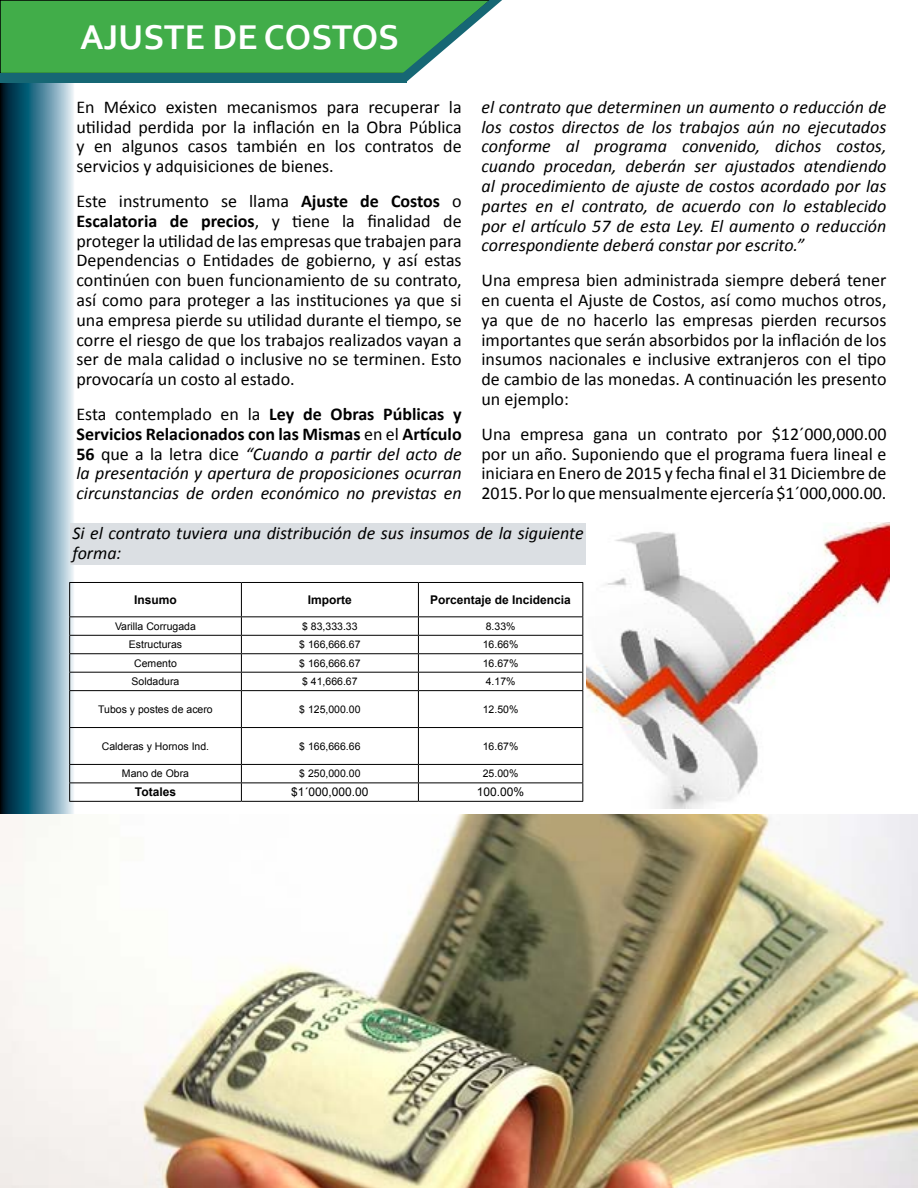
<style>
.page{position:relative;width:918px;height:1188px;background:#fff}
.page>*{position:absolute;margin:0;border:0;box-sizing:border-box;transform-origin:0 0}
.t1{font:700 36px "Corbel";color:#fff}
.t2{font:18px/19.8px "Calibri";color:#000;text-align:justify}
.t3{font:italic 18px/19.8px "Calibri";color:#000;text-align:justify}
.t4{font:700 12px "Arial";color:#000}
.t5{font:12px "Arial";color:#000}
.t6{font:10.5px "Arial";color:#000}
.s1{font-weight:700}
.s2{font-style:normal}
.s3{font-weight:700;font-style:normal}
</style>
<div class="page">
<svg style="left:0;top:83px;width:74px;height:732px;background:#497a8d"></svg>
<div style="left:70px;top:523px;width:516px;height:41px;background:#dbdfe3"></div>
<svg style="left:0;top:0;width:502px;height:83px;background:#4ca95e"></svg>
<hr style="left:69px;top:583px;width:1px;height:33px;background:#000">
<hr style="left:69px;top:582px;width:172px;height:1px;background:#000">
<hr style="left:241px;top:582px;width:177px;height:1px;background:#000">
<hr style="left:418px;top:582px;width:165px;height:1px;background:#000">
<svg style="left:69px;top:617px;width:1px;height:73px"></svg>
<hr style="left:69px;top:691px;width:1px;height:36px;background:#000">
<hr style="left:69px;top:728px;width:1px;height:36px;background:#000">
<svg style="left:69px;top:765px;width:1px;height:36px"></svg>
<hr style="left:69px;top:616px;width:172px;height:1px;background:#000">
<hr style="left:241px;top:616px;width:177px;height:1px;background:#000">
<hr style="left:418px;top:616px;width:165px;height:1px;background:#000">
<hr style="left:69px;top:635px;width:172px;height:1px;background:#000">
<hr style="left:241px;top:635px;width:177px;height:1px;background:#000">
<hr style="left:418px;top:635px;width:165px;height:1px;background:#000">
<hr style="left:69px;top:653px;width:172px;height:1px;background:#000">
<hr style="left:241px;top:653px;width:177px;height:1px;background:#000">
<hr style="left:418px;top:653px;width:165px;height:1px;background:#000">
<hr style="left:69px;top:672px;width:172px;height:1px;background:#000">
<hr style="left:241px;top:672px;width:177px;height:1px;background:#000">
<hr style="left:418px;top:672px;width:165px;height:1px;background:#000">
<hr style="left:69px;top:690px;width:172px;height:1px;background:#000">
<hr style="left:241px;top:690px;width:177px;height:1px;background:#000">
<hr style="left:418px;top:690px;width:165px;height:1px;background:#000">
<hr style="left:69px;top:727px;width:172px;height:1px;background:#000">
<hr style="left:241px;top:727px;width:177px;height:1px;background:#000">
<hr style="left:418px;top:727px;width:165px;height:1px;background:#000">
<hr style="left:69px;top:764px;width:172px;height:1px;background:#000">
<hr style="left:241px;top:764px;width:177px;height:1px;background:#000">
<hr style="left:418px;top:764px;width:165px;height:1px;background:#000">
<hr style="left:69px;top:783px;width:172px;height:1px;background:#000">
<hr style="left:241px;top:783px;width:177px;height:1px;background:#000">
<hr style="left:418px;top:783px;width:165px;height:1px;background:#000">
<hr style="left:69px;top:801px;width:172px;height:1px;background:#000">
<hr style="left:241px;top:801px;width:177px;height:1px;background:#000">
<hr style="left:418px;top:801px;width:165px;height:1px;background:#000">
<hr style="left:241px;top:583px;width:1px;height:33px;background:#000">
<hr style="left:418px;top:583px;width:1px;height:33px;background:#000">
<hr style="left:582px;top:583px;width:1px;height:33px;background:#000">
<svg style="left:241px;top:617px;width:1px;height:73px"></svg>
<svg style="left:418px;top:617px;width:1px;height:73px"></svg>
<svg style="left:582px;top:617px;width:1px;height:73px"></svg>
<hr style="left:241px;top:691px;width:1px;height:36px;background:#000">
<hr style="left:418px;top:691px;width:1px;height:36px;background:#000">
<hr style="left:582px;top:691px;width:1px;height:36px;background:#000">
<hr style="left:241px;top:728px;width:1px;height:36px;background:#000">
<hr style="left:418px;top:728px;width:1px;height:36px;background:#000">
<hr style="left:582px;top:728px;width:1px;height:36px;background:#000">
<svg style="left:241px;top:765px;width:1px;height:36px"></svg>
<svg style="left:418px;top:765px;width:1px;height:36px"></svg>
<svg style="left:582px;top:765px;width:1px;height:36px"></svg>
<img style="left:587px;top:522px;width:302px;height:286px">
<img style="left:0;top:815px;width:918px;height:373px">
<h1 class="t1" style="left:80px;top:15px;width:320px">AJUSTE DE COSTOS</h1>
<p class="t3" style="left:482px;top:96px;width:407px">el contrato que determinen un aumento o reducción de los costos directos de los trabajos aún no ejecutados conforme al programa convenido, dichos costos, cuando procedan, deberán ser ajustados atendiendo al procedimiento de ajuste de costos acordado por las partes en el contrato, de acuerdo con lo establecido por el artículo 57 de esta Ley. El aumento o reducción correspondiente deberá constar por escrito.”</p>
<p class="t2" style="left:482px;top:270px;width:407px">Una empresa bien administrada siempre deberá tener en cuenta el Ajuste de Costos, así como muchos otros, ya que de no hacerlo las empresas pierden recursos importantes que serán absorbidos por la inflación de los insumos nacionales e inclusive extranjeros con el tipo de cambio de las monedas. A continuación les presento un ejemplo:</p>
<p class="t2" style="left:482px;top:424px;width:407px">Una empresa gana un contrato por $12´000,000.00 por un año. Suponiendo que el programa fuera lineal e iniciara en Enero de 2015 y fecha final el 31 Diciembre de 2015. Por lo que mensualmente ejercería $1´000,000.00.</p>
<p class="t3" style="left:72px;top:523px;width:513px">Si el contrato tuviera una distribución de sus insumos de la siguiente forma:</p>
<p class="t4" style="left:134px;top:592px;width:44px">Insumo</p>
<p class="t4" style="left:308px;top:592px;width:46px">Importe</p>
<p class="t4" style="left:430px;top:592px;width:142px">Porcentaje de Incidencia</p>
<p class="t6" style="left:115px;top:619px;width:82px">Varilla Corrugada</p>
<p class="t6" style="left:302px;top:619px;width:57px">$ 83,333.33</p>
<p class="t6" style="left:486px;top:619px;width:31px">8.33%</p>
<p class="t6" style="left:129px;top:638px;width:55px">Estructuras</p>
<p class="t6" style="left:299px;top:638px;width:63px">$ 166,666.67</p>
<p class="t6" style="left:483px;top:638px;width:37px">16.66%</p>
<p class="t6" style="left:134px;top:656px;width:44px">Cemento</p>
<p class="t6" style="left:299px;top:656px;width:63px">$ 166,666.67</p>
<p class="t6" style="left:483px;top:656px;width:37px">16.67%</p>
<p class="t6" style="left:132px;top:675px;width:49px">Soldadura</p>
<p class="t6" style="left:302px;top:675px;width:57px">$ 41,666.67</p>
<p class="t6" style="left:486px;top:675px;width:31px">4.17%</p>
<p class="t6" style="left:98px;top:702px;width:116px">Tubos y postes de acero</p>
<p class="t6" style="left:299px;top:702px;width:63px">$ 125,000.00</p>
<p class="t6" style="left:483px;top:702px;width:37px">12.50%</p>
<p class="t6" style="left:102px;top:739px;width:109px">Calderas y Hornos Ind.</p>
<p class="t6" style="left:299px;top:739px;width:63px">$ 166,666.66</p>
<p class="t6" style="left:483px;top:739px;width:37px">16.67%</p>
<p class="t6" style="left:122px;top:767px;width:69px">Mano de Obra</p>
<p class="t6" style="left:299px;top:767px;width:63px">$ 250,000.00</p>
<p class="t6" style="left:483px;top:767px;width:37px">25.00%</p>
<p class="t4" style="left:135px;top:784px;width:43px">Totales</p>
<p class="t5" style="left:291px;top:784px;width:79px">$1´000,000.00</p>
<p class="t5" style="left:477px;top:784px;width:49px">100.00%</p>
<p class="t2" style="left:76px;top:97px;width:387px">En México existen mecanismos para recuperar la utilidad perdida por la inflación en la Obra Pública y en algunos casos también en los contratos de servicios y adquisiciones de bienes.</p>
<p class="t2" style="left:76px;top:191px;width:387px">Este instrumento se llama <span class="s1">Ajuste de Costos</span> o <span class="s1">Escalatoria de precios</span>, y tiene la finalidad de proteger la utilidad de las empresas que trabajen para Dependencias o Entidades de gobierno, y así estas continúen con buen funcionamiento de su contrato, así como para proteger a las instituciones ya que si una empresa pierde su utilidad durante el tiempo, se corre el riesgo de que los trabajos realizados vayan a ser de mala calidad o inclusive no se terminen. Esto provocaría un costo al estado.</p>
<p class="t3" style="left:76px;top:403px;width:387px"><span class="s2">Esta contemplado en la</span> <span class="s3">Ley de Obras Públicas y Servicios Relacionados con las Mismas</span> <span class="s2">en el</span> <span class="s3">Artículo 56</span> <span class="s2">que a la letra dice</span> “Cuando a partir del acto de la presentación y apertura de proposiciones ocurran circunstancias de orden económico no previstas en</p>
</div>
